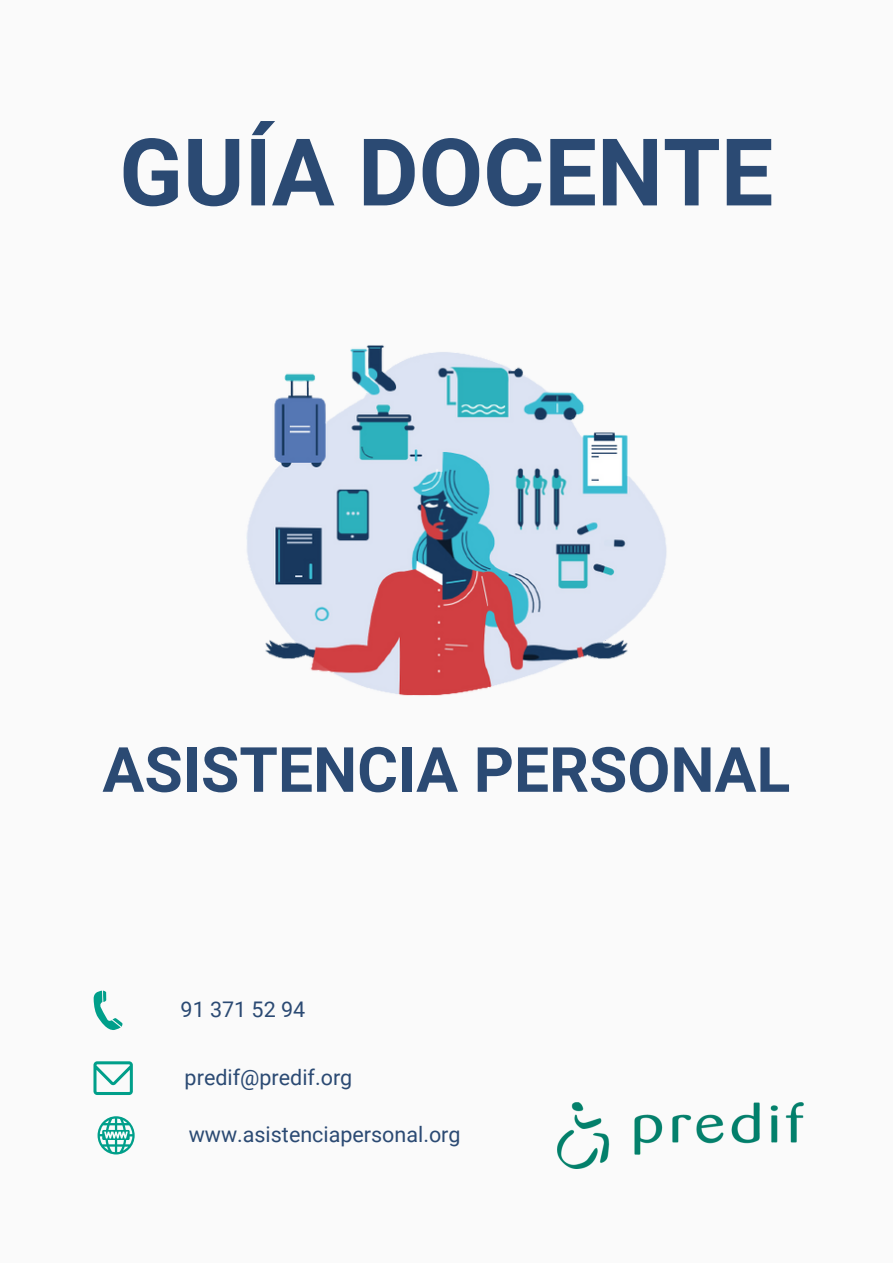
<style>
.page{position:relative;width:893px;height:1264px;background:#fff}
.page>*{position:absolute;margin:0;border:0;box-sizing:border-box;transform-origin:0 0}
.t1{font:700 93.45px "Roboto";color:#2b4a73}
.t2{font:700 62.4px "Roboto";color:#2b4a73}
.t3{font:21.45px "Roboto";color:#2b4a73}
</style>
<div class="page">
<div style="left:0;top:0;width:892px;height:1262px;background:#fafafa"></div>
<img style="left:246px;top:345px;width:421px;height:351px">
<img style="left:557px;top:1102px;width:246px;height:65px">
<svg style="left:93px;top:990px;width:30px;height:40px"></svg>
<svg style="left:93px;top:1061px;width:40px;height:33px"></svg>
<svg style="left:97px;top:1116px;width:38px;height:38px"></svg>
<h1 class="t1" style="left:119px;top:119px;width:655px">GUÍA DOCENTE</h1>
<h2 class="t2" style="left:102px;top:734px;width:689px">ASISTENCIA PERSONAL</h2>
<p class="t3" style="left:180px;top:997px;width:126px">91 371 52 94</p>
<p class="t3" style="left:185px;top:1064px;width:169px">predif@predif.org</p>
<p class="t3" style="left:189px;top:1122px;width:273px">www.asistenciapersonal.org</p>
</div>
